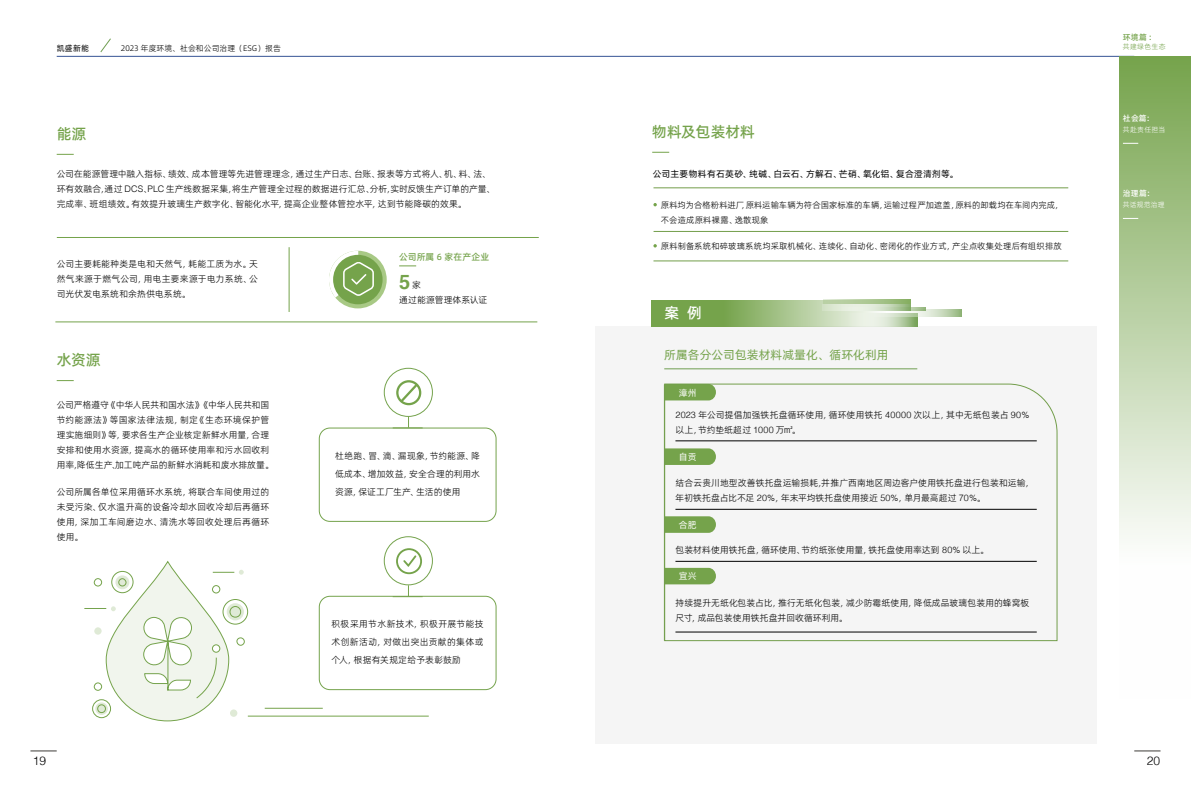
<style>
.page{position:relative;width:1191px;height:808px;background:#fff}
.page>*{position:absolute;margin:0;border:0;box-sizing:border-box;transform-origin:0 0}
.t1{font:700 20px "Helvetica";color:#75a34b}
.t2{font:15px "Alibaba Pu Hui Ti 3 65 Medium";color:#75a34b}
.t3{font:15px "Alibaba Pu Hui Ti 3 65 Medium";color:#fff}
.t4{font:12px "Alibaba Pu Hui Ti 3 55 Regular";color:#75a34b}
.t5{font:300 12px "Helvetica";color:#000}
.t6{font:9px/15px "Alibaba Pu Hui Ti 3 45 Light";letter-spacing:.01em;color:#000}
.t7{font:9px "Alibaba Pu Hui Ti 3 55 Regular";letter-spacing:.02em;color:#000}
.t8{font:9px "Alibaba Pu Hui Ti 3 65 Medium";letter-spacing:.005em;color:#75a34b}
.t9{font:9px "Alibaba Pu Hui Ti 3 55 Regular";color:#fff}
.t10{font:8.5px "Alibaba Pu Hui Ti 3 45 Light";letter-spacing:.005em;color:#000}
.t11{font:8px "Alibaba Pu Hui Ti 3 45 Light";color:#000}
.t12{font:8px "Alibaba Pu Hui Ti 3 65 Medium";letter-spacing:.02em;color:#fff}
.t13{font:8px "Alibaba Pu Hui Ti 3 55 Regular";color:#000}
.t14{font:8px "Alibaba Pu Hui Ti 3 65 Medium";color:#75a34b}
.t15{font:7px "Alibaba Pu Hui Ti 3 45 Light";letter-spacing:.03em;color:#fff}
.t16{font:7px "Alibaba Pu Hui Ti 3 45 Light";letter-spacing:.045em;color:#75a34b}
.s1{font-family:"Helvetica";font-weight:300}
</style>
<div class="page">
<hr style="left:57px;top:56px;width:1077px;height:1px;background:#365394">
<svg style="left:100px;top:38px;width:11px;height:14px"></svg>
<svg style="left:30px;top:750px;width:27px;height:1px"></svg>
<svg style="left:1134px;top:750px;width:26px;height:1px"></svg>
<svg style="left:106px;top:561px;width:123px;height:160px;fill:#f1f5ed"></svg>
<svg style="left:396px;top:380px;width:25px;height:25px"></svg>
<div style="left:595px;top:326px;width:502px;height:417px;background:#f5f5f5"></div>
<svg style="left:57px;top:154px;width:17px;height:1px"></svg>
<svg style="left:57px;top:380px;width:17px;height:1px"></svg>
<svg style="left:399px;top:266px;width:17px;height:1px"></svg>
<svg style="left:652px;top:152px;width:17px;height:1px"></svg>
<div style="left:1118px;top:56px;width:73px;height:642px;background:linear-gradient(to bottom,#7ba753,#fff)"></div>
<svg style="left:1123px;top:143px;width:15px;height:1px"></svg>
<svg style="left:1123px;top:218px;width:15px;height:1px"></svg>
<svg style="left:651px;top:300px;width:223px;height:26px;background:#90b56f"></svg>
<img style="left:830px;top:313px;width:87px;height:13px">
<img style="left:874px;top:309px;width:87px;height:8px">
<img style="left:910px;top:308px;width:16px;height:2px">
<svg style="left:823px;top:299px;width:87px;height:5px"></svg>
<img style="left:823px;top:304px;width:87px;height:6px">
<svg style="left:653px;top:203px;width:4px;height:3px"></svg>
<hr style="left:664px;top:369px;width:253px;height:1px;background:#709e52">
<svg style="left:664px;top:384px;width:393px;height:257px"></svg>
<hr style="left:675px;top:441px;width:361px;height:1px;background:#000">
<hr style="left:675px;top:509px;width:361px;height:1px;background:#000">
<hr style="left:675px;top:561px;width:361px;height:1px;background:#000">
<hr style="left:675px;top:632px;width:361px;height:1px;background:#000">
<svg style="left:396px;top:548px;width:26px;height:26px"></svg>
<svg style="left:329px;top:251px;width:58px;height:57px"></svg>
<div style="left:333px;top:255px;width:49px;height:49px;background:#75a34b;border-radius:50%"></div>
<svg style="left:329px;top:251px;width:45px;height:47px"></svg>
<hr style="left:653px;top:231px;width:415px;height:1px;background:#739e4b">
<hr style="left:653px;top:188px;width:415px;height:1px;background:#739e4b">
<hr style="left:653px;top:261px;width:415px;height:1px;background:#739e4b">
<hr style="left:57px;top:237px;width:482px;height:1px;background:#75a34b">
<hr style="left:55px;top:322px;width:482px;height:1px;background:#75a34b">
<div style="left:319px;top:428px;width:177px;height:93px;border:1px solid #75a34d;border-radius:11px"></div>
<div style="left:319px;top:596px;width:177px;height:94px;border:1px solid #75a34d;border-radius:11px"></div>
<div style="left:384px;top:368px;width:49px;height:49px;border:1px solid #75a34d;border-radius:50%"></div>
<div style="left:384px;top:536px;width:49px;height:49px;border:1px solid #75a34d;border-radius:50%"></div>
<svg style="left:393px;top:417px;width:29px;height:12px"></svg>
<svg style="left:393px;top:585px;width:29px;height:12px"></svg>
<hr style="left:289px;top:247px;width:1px;height:65px;background:#75a34b">
<div style="left:230px;top:709px;width:7px;height:8px;background:#dfead6;border-radius:50%"></div>
<div style="left:212px;top:585px;width:8px;height:8px;border:1px solid #75a34b;border-radius:50%"></div>
<div style="left:94px;top:578px;width:8px;height:8px;border:1px solid #75a34b;border-radius:50%"></div>
<svg style="left:94px;top:627px;width:8px;height:8px"></svg>
<div style="left:94px;top:683px;width:8px;height:7px;border:1px solid #75a34b;border-radius:50%"></div>
<svg style="left:111px;top:571px;width:22px;height:22px"></svg>
<hr style="left:265px;top:708px;width:58px;height:1px;background:#75a34b">
<hr style="left:248px;top:716px;width:181px;height:1px;background:#75a34b">
<svg style="left:141px;top:599px;width:107px;height:99px"></svg>
<svg style="left:92px;top:699px;width:19px;height:19px"></svg>
<svg style="left:213px;top:570px;width:31px;height:5px"></svg>
<svg style="left:84px;top:606px;width:32px;height:5px"></svg>
<p class="t13" style="left:57px;top:42px;width:34px">凯盛新能</p>
<p class="t11" style="left:121px;top:42px;width:161px">2023 年度环境、社会和公司治理（ESG）报告</p>
<h2 class="t2" style="left:57px;top:122px;width:31px">能源</h2>
<p class="t6" style="left:57px;top:166px;width:440px">公司在能源管理中融入指标、绩效、成本管理等先进管理理念，通过生产日志、台账、报表等方式将人、机、料、法、环有效融合，通过 <span class="s1">DCS</span>、<span class="s1">PLC</span> 生产线数据采集，将生产管理全过程的数据进行汇总、分析，实时反馈生产订单的产量、完成率、班组绩效。有效提升玻璃生产数字化、智能化水平，提高企业整体管控水平，达到节能降碳的效果。</p>
<p class="t6" style="left:57px;top:256px;width:203px;text-align:justify">公司主要耗能种类是电和天然气，耗能工质为水。天然气来源于燃气公司，用电主要来源于电力系统、公司光伏发电系统和余热供电系统。</p>
<h2 class="t2" style="left:57px;top:349px;width:45px">水资源</h2>
<p class="t6" style="left:57px;top:397px;width:219px">公司严格遵守《中华人民共和国水法》《中华人民共和国节约能源法》等国家法律法规，制定《生态环境保护管理实施细则》等，要求各生产企业核定新鲜水用量，合理安排和使用水资源，提高水的循环使用率和污水回收利用率，降低生产、加工吨产品的新鲜水消耗和废水排放量。</p>
<p class="t6" style="left:57px;top:483px;width:214px;text-align:justify">公司所属各单位采用循环水系统，将联合车间使用过的未受污染、仅水温升高的设备冷却水回收冷却后再循环使用，深加工车间磨边水、清洗水等回收处理后再循环使用。</p>
<p class="t8" style="left:399px;top:250px;width:92px">公司所属 6 家在产企业</p>
<h1 class="t1" style="left:399px;top:266px;width:13px">5</h1>
<p class="t6" style="left:399px;top:277px;width:90px;text-indent:13px">家<br>通过能源管理体系认证</p>
<p class="t6" style="left:335px;top:446px;width:146px;line-height:18px;text-align:justify">杜绝跑、冒、滴、漏现象，节约能源、降低成本、增加效益，安全合理的利用水资源，保证工厂生产、生活的使用</p>
<p class="t6" style="left:331px;top:614px;width:154px;line-height:18px;text-align:justify">积极采用节水新技术，积极开展节能技术创新活动，对做出突出贡献的集体或个人，根据有关规定给予表彰鼓励</p>
<h2 class="t2" style="left:652px;top:120px;width:104px">物料及包装材料</h2>
<p class="t7" style="left:652px;top:167px;width:307px">公司主要物料有石英砂、纯碱、白云石、方解石、芒硝、氧化铝、复合澄清剂等。</p>
<p class="t14" style="left:1123px;top:31px;width:31px">环境篇 :</p>
<p class="t16" style="left:1123px;top:42px;width:44px">共建绿色生态</p>
<p class="t12" style="left:1123px;top:112px;width:33px">社会篇：</p>
<p class="t15" style="left:1123px;top:124px;width:44px">共赴责任担当</p>
<p class="t12" style="left:1123px;top:187px;width:33px">治理篇：</p>
<p class="t10" style="left:661px;top:199px;width:404px">原料均为合格粉料进厂，原料运输车辆为符合国家标准的车辆，运输过程严加遮盖，原料的卸载均在车间内完成，</p>
<p class="t15" style="left:1123px;top:200px;width:43px">共话规范治理</p>
<p class="t10" style="left:661px;top:214px;width:109px">不会造成原料裸露、逸散现象</p>
<p class="t10" style="left:661px;top:240px;width:402px">原料制备系统和碎玻璃系统均采取机械化、连续化、自动化、密闭化的作业方式，产尘点收集处理后有组织排放</p>
<h2 class="t3" style="left:664px;top:301px;width:39px">案 例</h2>
<h3 class="t4" style="left:664px;top:346px;width:226px">所属各分公司包装材料减量化、循环化利用</h3>
<p class="t9" style="left:679px;top:386px;width:19px">漳州</p>
<p class="t6" style="left:675px;top:407px;width:355px"><span class="s1">2023</span> 年公司提倡加强铁托盘循环使用，循环使用铁托 <span class="s1">40000</span> 次以上，其中无纸包装占 <span class="s1">90%</span>以上，节约垫纸超过 <span class="s1">1000</span> 万㎡。</p>
<p class="t9" style="left:679px;top:450px;width:19px">自贡</p>
<p class="t6" style="left:675px;top:474px;width:360px">结合云贵川地型改善铁托盘运输损耗，并推广西南地区周边客户使用铁托盘进行包装和运输，年初铁托盘占比不足 <span class="s1">20%</span>，年末平均铁托盘使用接近 <span class="s1">50%</span>，单月最高超过 <span class="s1">70%</span>。</p>
<p class="t9" style="left:679px;top:518px;width:19px">合肥</p>
<p class="t6" style="left:675px;top:542px;width:315px">包装材料使用铁托盘，循环使用、节约纸张使用量，铁托盘使用率达到 <span class="s1">80%</span> 以上。</p>
<p class="t9" style="left:679px;top:569px;width:19px">宜兴</p>
<p class="t6" style="left:675px;top:595px;width:355px">持续提升无纸化包装占比，推行无纸化包装，减少防霉纸使用，降低成品玻璃包装用的蜂窝板尺寸，成品包装使用铁托盘并回收循环利用。</p>
<h3 class="t5" style="left:33px;top:751px;width:15px">19</h3>
<h3 class="t5" style="left:1146px;top:751px;width:15px">20</h3>
</div>
